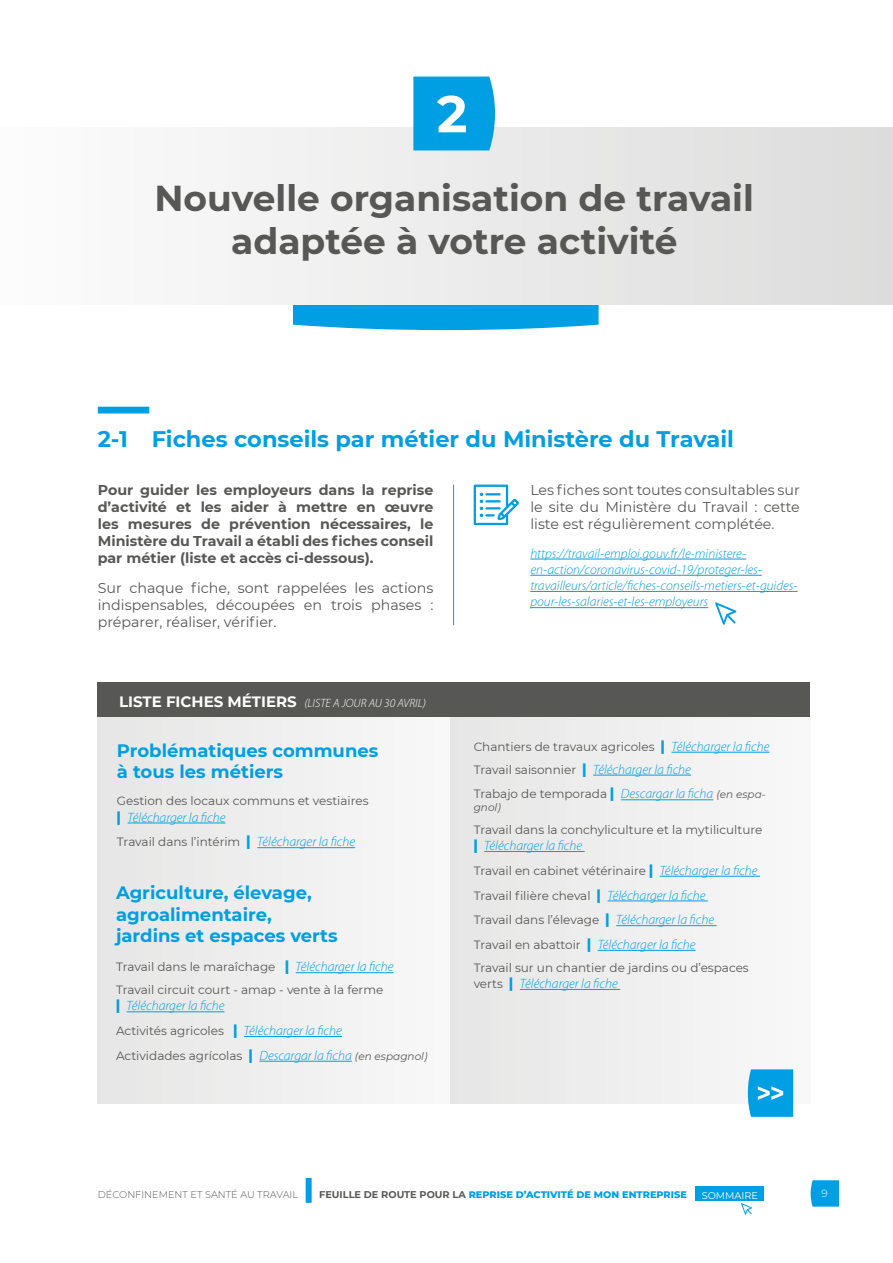
<style>
.page{position:relative;width:893px;height:1263px;background:#fff}
.page>*{position:absolute;margin:0;border:0;box-sizing:border-box;transform-origin:0 0}
.t1{font:700 51.75px "Montserrat";color:#fff}
.t2{font:700 36px/43.2px "Montserrat";color:#575756;text-align:center}
.t3{font:700 22.5px "Montserrat";color:#009fe3}
.t4{font:700 18px/21.6px "Montserrat";color:#009fe3}
.t5{font:14.25px/17.1px "Montserrat";color:#575756;text-align:justify}
.t6{font:700 14.25px/17.1px "Montserrat";color:#575756;text-align:justify}
.t7{font:italic 300 13.5px/16.2px "Myriad Pro";color:#009fe3}
.t8{font:12px/24.8px "Montserrat";color:#575756}
.t9{font:italic 300 12px "Myriad Pro";color:#fff}
.t10{font:italic 10.5px "Montserrat";color:#575756}
.t11{font:300 10.5px "Montserrat";color:#fff}
.t12{font:800 9.75px "Montserrat";color:#009fe3}
.t13{font:300 9.75px "Montserrat";color:#575756}
.t14{font:9.75px "Montserrat";color:#fff}
.s1{font-family:"Montserrat";font-weight:700;font-style:normal;font-size:15px}
.s2{font-family:"Montserrat";font-weight:900;font-style:normal;font-size:14.4px}
.s3{font-weight:900;font-size:14.4px;color:#009fe3}
.s4{font-family:"Myriad Pro";font-weight:300;font-style:italic;font-size:13.5px;color:#009fe3}
.s5{font-style:italic;font-size:10.5px}
.s6{font-family:"Montserrat";font-weight:400;font-style:normal;font-size:12px;color:#575756}
.s7{font-weight:700;color:#575756}
</style>
<div class="page">
<div style="left:306px;top:1178px;width:6px;height:25px;background:#009fe3"></div>
<svg style="left:811px;top:1180px;width:28px;height:26px"></svg>
<div style="left:696px;top:1186px;width:68px;height:15px;background:#009fe3"></div>
<svg style="left:741px;top:1203px;width:11px;height:12px"></svg>
<div style="left:98px;top:715px;width:353px;height:388px;background:#efefef"></div>
<div style="left:451px;top:715px;width:359px;height:388px;background:#efefef"></div>
<div style="left:98px;top:683px;width:712px;height:34px;background:#575756"></div>
<hr style="left:128px;top:823px;width:97px;height:1px;background:#009fe3">
<hr style="left:257px;top:847px;width:98px;height:1px;background:#009fe3">
<hr style="left:296px;top:972px;width:97px;height:1px;background:#009fe3">
<hr style="left:127px;top:1011px;width:98px;height:1px;background:#009fe3">
<hr style="left:244px;top:1036px;width:98px;height:1px;background:#009fe3">
<hr style="left:259px;top:1061px;width:93px;height:1px;background:#009fe3">
<svg style="left:748px;top:1069px;width:45px;height:48px;background:#18a8e5"></svg>
<hr style="left:672px;top:752px;width:97px;height:1px;background:#009fe3">
<hr style="left:593px;top:775px;width:98px;height:1px;background:#009fe3">
<hr style="left:621px;top:799px;width:92px;height:1px;background:#009fe3">
<hr style="left:484px;top:851px;width:101px;height:1px;background:#009fe3">
<hr style="left:660px;top:876px;width:100px;height:1px;background:#009fe3">
<hr style="left:607px;top:900px;width:101px;height:1px;background:#009fe3">
<hr style="left:616px;top:925px;width:101px;height:1px;background:#009fe3">
<hr style="left:598px;top:950px;width:97px;height:1px;background:#009fe3">
<hr style="left:520px;top:989px;width:100px;height:1px;background:#009fe3">
<svg style="left:293px;top:305px;width:306px;height:25px;background:#11a5e4"></svg>
<div style="left:0;top:128px;width:893px;height:177px;background:linear-gradient(to right,#fcfcfc,#dcdcdc)"></div>
<div style="left:98px;top:407px;width:51px;height:6px;background:#009fe3"></div>
<div style="left:413px;top:77px;width:82px;height:73px;background:#009fe3"></div>
<hr style="left:453px;top:485px;width:1px;height:140px;background:#009fe3">
<hr style="left:530px;top:559px;width:216px;height:1px;background:#009fe3">
<hr style="left:530px;top:575px;width:232px;height:1px;background:#009fe3">
<hr style="left:530px;top:591px;width:267px;height:1px;background:#009fe3">
<hr style="left:530px;top:607px;width:178px;height:1px;background:#009fe3">
<svg style="left:715px;top:602px;width:21px;height:23px"></svg>
<svg style="left:474px;top:485px;width:45px;height:40px"></svg>
<h1 class="t1" style="left:437px;top:77px;width:32px">2</h1>
<h2 class="t2" style="left:154px;top:175px;width:601px">Nouvelle organisation de travail adaptée à votre activité</h2>
<h3 class="t3" style="left:98px;top:423px;width:638px">2-1 Fiches conseils par métier du Ministère du Travail</h3>
<p class="t6" style="left:98px;top:480px;width:337px">Pour guider les employeurs dans la reprise d’activité et les aider à mettre en œuvre les mesures de prévention nécessaires, le Ministère du Travail a établi des fiches conseil par métier (liste et accès ci-dessous).</p>
<p class="t5" style="left:98px;top:579px;width:337px">Sur chaque fiche, sont rappelées les actions indispensables, découpées en trois phases : préparer, réaliser, vérifier.</p>
<p class="t5" style="left:530px;top:480px;width:271px">Les fiches sont toutes consultables sur le site du Ministère du Travail : cette liste est régulièrement complétée.</p>
<p class="t7" style="left:530px;top:545px;width:269px">https://travail-emploi.gouv.fr/le-ministere&shy;en-action/coronavirus-covid-19/proteger-les&shy;travailleurs/article/fiches-conseils-metiers-et-guides&shy;pour-les-salaries-et-les-employeurs</p>
<p class="t9" style="left:119px;top:696px;width:308px"><span class="s1">LISTE FICHES MÉTIERS</span> (LISTE A JOUR AU 30 AVRIL)</p>
<h3 class="t4" style="left:117px;top:738px;width:263px">Problématiques communes à tous les métiers</h3>
<p class="t8" style="left:117px;top:788px;width:253px">Gestion des locaux communs et vestiaires</p>
<p class="t7" style="left:117px;top:809px;width:110px"><span class="s2">|</span> Télécharger la fiche</p>
<p class="t8" style="left:117px;top:829px;width:240px">Travail dans l’intérim <span class="s3">|</span> <span class="s4">Télécharger la fiche</span></p>
<h3 class="t4" style="left:116px;top:881px;width:223px">Agriculture, élevage, agroalimentaire, jardins et espaces verts</h3>
<p class="t8" style="left:116px;top:955px;width:279px;line-height:23px">Travail dans le maraîchage <span class="s3">|</span> <span class="s4">Télécharger la fiche<br></span>Travail circuit court - amap - vente à la ferme</p>
<p class="t7" style="left:116px;top:998px;width:110px"><span class="s2">|</span> Télécharger la fiche</p>
<p class="t8" style="left:116px;top:1018px;width:313px">Activités agricoles <span class="s3">|</span> <span class="s4">Télécharger la fiche<br></span>Actividades agrícolas <span class="s3">|</span> <span class="s4">Descargar la ficha</span> <span class="s5">(en espagnol)</span></p>
<h3 class="t4" style="left:224px;top:903px;width:9px">t</h3>
<p class="t8" style="left:149px;top:1018px;width:6px">t</p>
<p class="t8" style="left:474px;top:734px;width:297px">Chantiers de travaux agricoles <span class="s3">|</span> <span class="s4">Télécharger la fiche</span></p>
<p class="t7" style="left:474px;top:761px;width:219px"><span class="s6">Travail saisonnier</span> <span class="s2">|</span> Télécharger la fiche</p>
<p class="t8" style="left:474px;top:781px;width:294px">Trabajo de temporada <span class="s3">|</span> <span class="s4">Descargar la ficha</span> <span class="s5">(en espa-</span></p>
<p class="t10" style="left:474px;top:800px;width:29px">gnol)</p>
<p class="t8" style="left:474px;top:817px;width:290px">Travail dans la conchyliculture et la mytiliculture</p>
<p class="t7" style="left:474px;top:837px;width:110px"><span class="s2">|</span> Télécharger la fiche</p>
<p class="t8" style="left:474px;top:858px;width:285px">Travail en cabinet vétérinaire <span class="s3">|</span> <span class="s4">Télécharger la fiche<br></span>Travail filière cheval <span class="s3">|</span> <span class="s4">Télécharger la fiche<br></span>Travail dans l’élevage <span class="s3">|</span> <span class="s4">Télécharger la fiche</span></p>
<p class="t7" style="left:474px;top:936px;width:223px"><span class="s6">Travail en abattoir</span> <span class="s2">|</span> Télécharger la fiche</p>
<p class="t8" style="left:474px;top:955px;width:277px">Travail sur un chantier de jardins ou d’espaces</p>
<p class="t7" style="left:474px;top:975px;width:146px"><span class="s6">verts</span> <span class="s2">|</span> Télécharger la fiche</p>
<p class="t13" style="left:98px;top:1188px;width:202px">DÉCONFINEMENT ET SANTÉ AU TRAVAIL</p>
<p class="t12" style="left:319px;top:1187px;width:369px"><span class="s7">FEUILLE DE ROUTE POUR LA</span> REPRISE D’ACTIVITÉ DE MON ENTREPRISE</p>
<p class="t14" style="left:702px;top:1188px;width:58px">SOMMAIRE</p>
<p class="t11" style="left:822px;top:1186px;width:8px">9</p>
</div>
